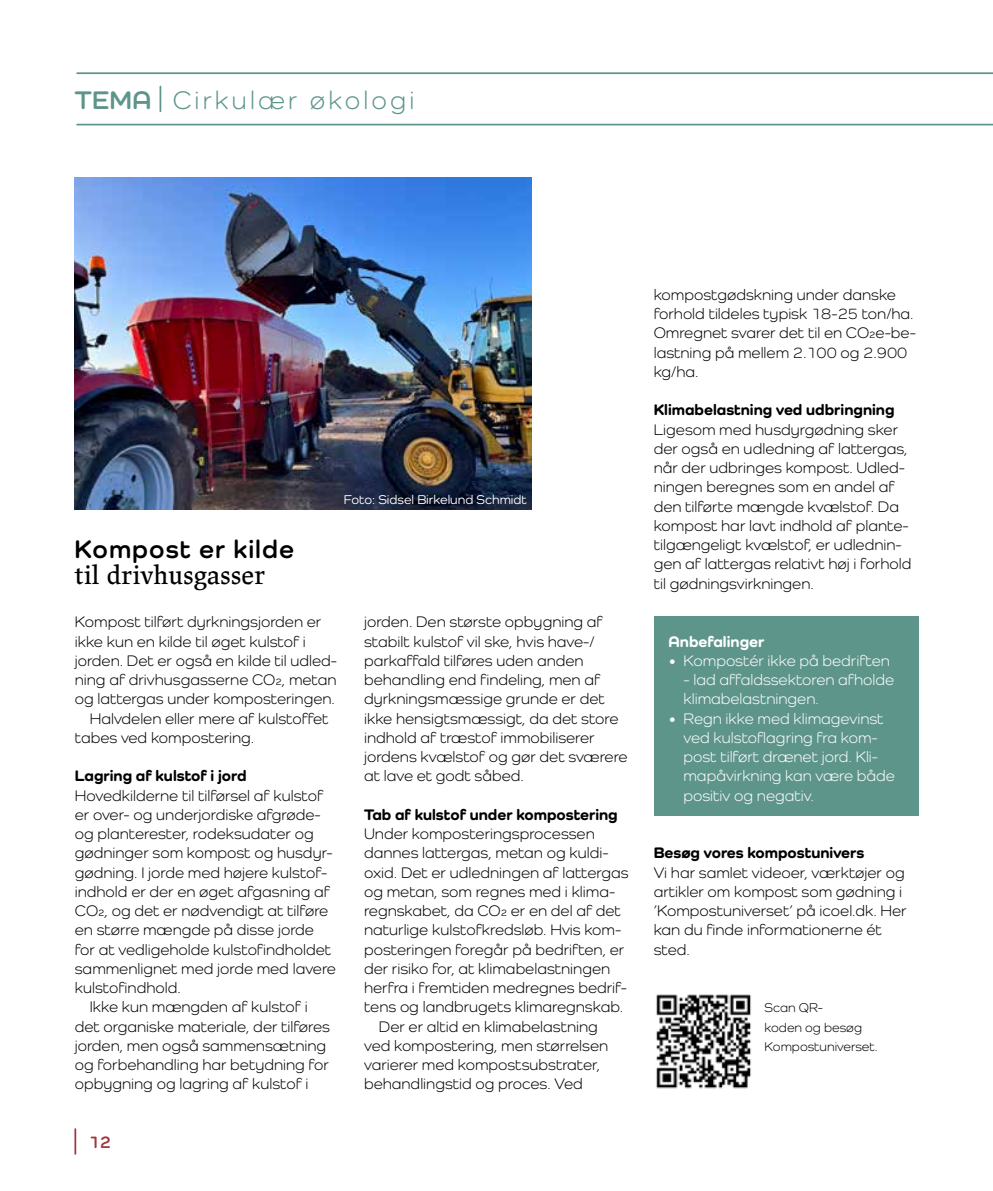
<style>
.page{position:relative;width:993px;height:1191px;background:#fff}
.page>*{position:absolute;margin:0;border:0;box-sizing:border-box;transform-origin:0 0}
.t1{font:26.25px "Como";letter-spacing:.12em;color:#5e958b}
.t2{font:26.25px "Lapture";color:#000}
.t3{font:700 26.25px "Como";letter-spacing:.04em;color:#000}
.t4{font:700 17.5px "Como";color:#a4343e}
.t5{font:15.75px/19.2px "Como";color:#000}
.t6{font:15.75px/19.2px "Como";color:#fff}
.t7{font:800 15.75px "Como";color:#000}
.t8{font:800 15.75px "Como";color:#fff}
.t9{font:13.12px/19.2px "Como";color:#000}
.t10{font:500 13.12px "Como";color:#fff}
.s1{font-weight:700}
</style>
<div class="page">
<hr style="left:74px;top:1129px;width:2px;height:24px;background:#a4343e">
<hr style="left:159px;top:86px;width:2px;height:25px;background:#5e958b">
<hr style="left:77px;top:72px;width:915px;height:2px;background:#5e958b">
<hr style="left:77px;top:124px;width:915px;height:1px;background:#5e958b">
<img style="left:74px;top:178px;width:457px;height:331px">
<div style="left:653px;top:615px;width:265px;height:200px;background:#5e958b"></div>
<img style="left:656px;top:994px;width:95px;height:95px">
<h1 class="t1" style="left:75px;top:85px;width:341px"><span class="s1">TEMA</span> Cirkulær økologi</h1>
<p class="t10" style="left:344px;top:491px;width:184px">Foto: Sidsel Birkelund Schmidt</p>
<h1 class="t3" style="left:74px;top:533px;width:221px">Kompost er kilde</h1>
<h1 class="t2" style="left:74px;top:560px;width:193px">til drivhusgasser</h1>
<p class="t5" style="left:75px;top:612px;width:248px">Kompost tilført dyrkningsjorden er</p>
<p class="t5" style="left:75px;top:631px;width:232px">ikke kun en kilde til øget kulstof i</p>
<p class="t5" style="left:75px;top:650px;width:264px">jorden. Det er også en kilde til udled-</p>
<p class="t5" style="left:75px;top:670px;width:263px">ning af drivhusgasserne CO2, metan</p>
<p class="t5" style="left:75px;top:689px;width:261px">og lattergas under komposteringen.</p>
<p class="t5" style="left:90px;top:708px;width:240px">Halvdelen eller mere af kulstoffet</p>
<p class="t5" style="left:75px;top:727px;width:181px">tabes ved kompostering.</p>
<p class="t7" style="left:75px;top:766px;width:173px">Lagring af kulstof i jord</p>
<p class="t5" style="left:75px;top:785px;width:250px">Hovedkilderne til tilførsel af kulstof</p>
<p class="t5" style="left:75px;top:804px;width:247px">er over- og underjordiske afgrøde-</p>
<p class="t5" style="left:75px;top:824px;width:240px">og planterester, rodeksudater og</p>
<p class="t5" style="left:75px;top:843px;width:259px">gødninger som kompost og husdyr-</p>
<p class="t5" style="left:75px;top:862px;width:254px">gødning. I jorde med højere kulstof-</p>
<p class="t5" style="left:75px;top:881px;width:256px">indhold er der en øget afgasning af</p>
<p class="t5" style="left:75px;top:901px;width:255px">CO2, og det er nødvendigt at tilføre</p>
<p class="t5" style="left:75px;top:920px;width:240px">en større mængde på disse jorde</p>
<p class="t5" style="left:75px;top:939px;width:258px">for at vedligeholde kulstofindholdet</p>
<p class="t5" style="left:75px;top:958px;width:262px">sammenlignet med jorde med lavere</p>
<p class="t5" style="left:75px;top:978px;width:107px">kulstofindhold.</p>
<p class="t5" style="left:90px;top:997px;width:219px">Ikke kun mængden af kulstof i</p>
<p class="t5" style="left:75px;top:1016px;width:256px">det organiske materiale, der tilføres</p>
<p class="t5" style="left:75px;top:1035px;width:253px">jorden, men også sammensætning</p>
<p class="t5" style="left:75px;top:1055px;width:255px">og forbehandling har betydning for</p>
<p class="t5" style="left:75px;top:1074px;width:235px">opbygning og lagring af kulstof i</p>
<p class="t5" style="left:364px;top:612px;width:265px">jorden. Den største opbygning af stabilt kulstof vil ske, hvis have-/ parkaffald tilføres uden anden behandling end findeling, men af dyrkningsmæssige grunde er det ikke hensigtsmæssigt, da det store indhold af træstof immobiliserer jordens kvælstof og gør det sværere at lave et godt såbed.</p>
<p class="t7" style="left:364px;top:804px;width:255px">Tab af kulstof under kompostering</p>
<p class="t5" style="left:364px;top:824px;width:232px">Under komposteringsprocessen</p>
<p class="t5" style="left:364px;top:843px;width:246px">dannes lattergas, metan og kuldi-</p>
<p class="t5" style="left:364px;top:862px;width:266px">oxid. Det er udledningen af lattergas</p>
<p class="t5" style="left:364px;top:881px;width:253px">og metan, som regnes med i klima-</p>
<p class="t5" style="left:364px;top:901px;width:258px">regnskabet, da CO2 er en del af det</p>
<p class="t5" style="left:364px;top:920px;width:259px">naturlige kulstofkredsløb. Hvis kom-</p>
<p class="t5" style="left:364px;top:939px;width:262px">posteringen foregår på bedriften, er</p>
<p class="t5" style="left:364px;top:958px;width:247px">der risiko for, at klimabelastningen</p>
<p class="t5" style="left:364px;top:978px;width:264px">herfra i fremtiden medregnes bedrif-</p>
<p class="t5" style="left:364px;top:997px;width:260px">tens og landbrugets klimaregnskab.</p>
<p class="t5" style="left:379px;top:1016px;width:220px">Der er altid en klimabelastning</p>
<p class="t5" style="left:364px;top:1035px;width:245px">ved kompostering, men størrelsen</p>
<p class="t5" style="left:364px;top:1055px;width:237px">varierer med kompostsubstrater,</p>
<p class="t5" style="left:364px;top:1074px;width:220px">behandlingstid og proces. Ved</p>
<p class="t4" style="left:89px;top:1131px;width:24px">12</p>
<p class="t5" style="left:653px;top:285px;width:264px">kompostgødskning under danske forhold tildeles typisk 18-25 ton/ha.<br>Omregnet svarer det til en CO2e-be&shy;lastning på mellem 2.100 og 2.900 kg/ha.</p>
<p class="t7" style="left:653px;top:400px;width:242px">Klimabelastning ved udbringning</p>
<p class="t5" style="left:653px;top:419px;width:259px">Ligesom med husdyrgødning sker der også en udledning af lattergas, når der udbringes kompost. Udled&shy;ningen beregnes som en andel af den tilførte mængde kvælstof. Da kompost har lavt indhold af plante&shy;tilgængeligt kvælstof, er udlednin&shy;gen af lattergas relativt høj i forhold til gødningsvirkningen.</p>
<p class="t8" style="left:668px;top:631px;width:97px">Anbefalinger</p>
<p class="t6" style="left:668px;top:650px;width:223px">• Kompostér ikke på bedriften</p>
<p class="t6" style="left:683px;top:670px;width:212px">- lad affaldssektoren afholde klimabelastningen.</p>
<p class="t6" style="left:683px;top:708px;width:213px;text-indent:-15px">• Regn ikke med klimagevinst ved kulstoflagring fra kom&shy;post tilført drænet jord. Kli&shy;mapåvirkning kan være både positiv og negativ.</p>
<p class="t7" style="left:653px;top:843px;width:212px">Besøg vores kompostunivers</p>
<p class="t5" style="left:653px;top:862px;width:254px">Vi har samlet videoer, værktøjer og artikler om kompost som gødning i ’Kompostuniverset’ på icoel.dk. Her kan du finde informationerne ét sted.</p>
<p class="t9" style="left:764px;top:998px;width:114px">Scan QR-<br>koden og besøg<br>Kompostuniverset.</p>
</div>
